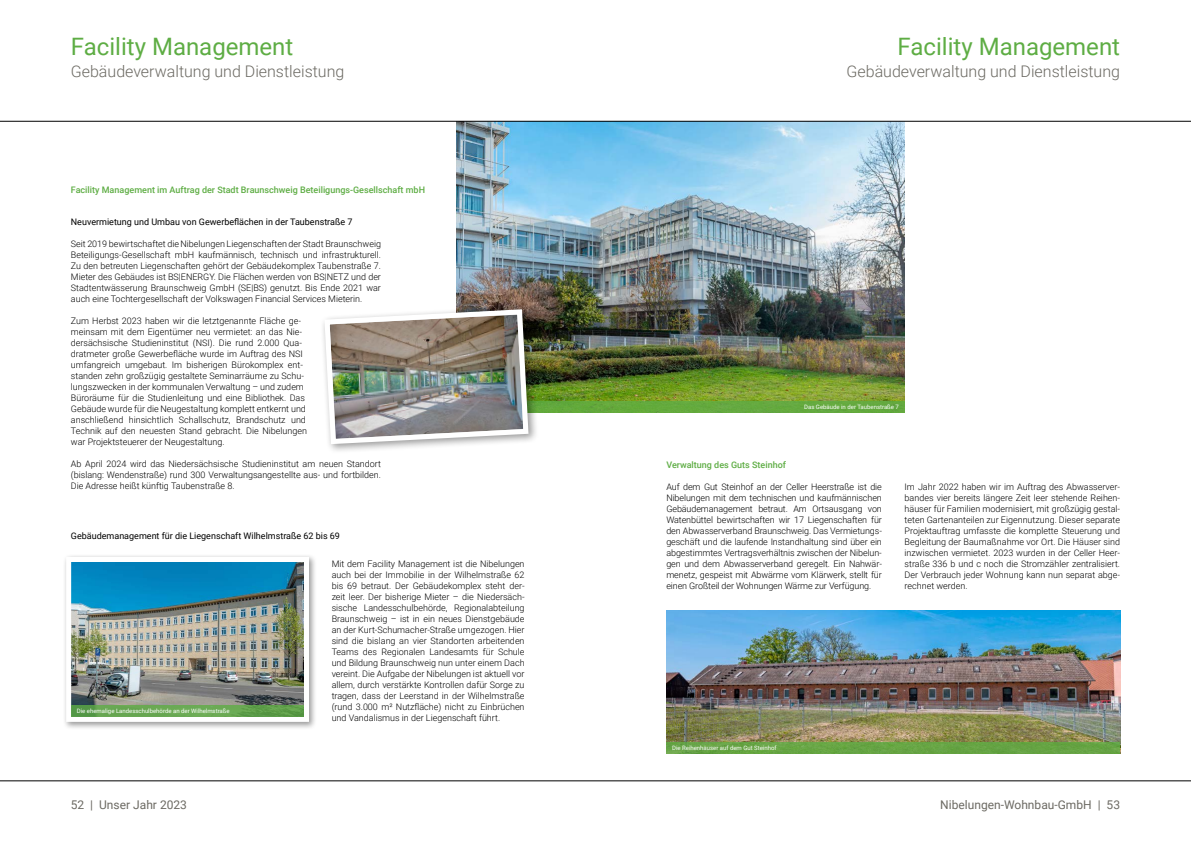
<style>
.page{position:relative;width:1191px;height:842px;background:#fff}
.page>*{position:absolute;margin:0;border:0;box-sizing:border-box;transform-origin:0 0}
.t1{font:24px "Roboto";color:#5ead44}
.t2{font:300 16px "Roboto";color:#6c6a63}
.t3{font:12px "Roboto";color:#6c6a63}
.t4{font:300 9px/11px "Roboto";color:#000;text-align:justify}
.t5{font:9px "Roboto";color:#000}
.t6{font:500 9px "Roboto";color:#5ead44}
.t7{font:6px "Roboto";color:#fff}
</style>
<div class="page">
<img style="left:0;top:121px;width:1191px;height:660px">
<h1 class="t1" style="left:71px;top:30px;width:224px">Facility Management</h1>
<h2 class="t2" style="left:71px;top:60px;width:275px">Gebäudeverwaltung und Dienstleistung</h2>
<p class="t6" style="left:71px;top:183px;width:356px">Facility Management im Auftrag der Stadt Braunschweig Beteiligungs-Gesellschaft mbH</p>
<p class="t5" style="left:71px;top:216px;width:283px">Neuvermietung und Umbau von Gewerbeflächen in der Taubenstraße 7</p>
<p class="t4" style="left:71px;top:238px;width:312px">Seit 2019 bewirtschaftet die Nibelungen Liegenschaften der Stadt Braunschweig Beteiligungs-Gesellschaft mbH kaufmännisch, technisch und infrastrukturell.<br>Zu den betreuten Liegenschaften gehört der Gebäudekomplex Taubenstraße 7.<br>Mieter des Gebäudes ist BS|ENERGY. Die Flächen werden von BS|NETZ und der Stadtentwässerung Braunschweig GmbH (SE|BS) genutzt. Bis Ende 2021 war auch eine Tochtergesellschaft der Volkswagen Financial Services Mieterin.</p>
<p class="t4" style="left:71px;top:315px;width:237px;text-align:left">Zum Herbst 2023 haben wir die letztgenannte Fläche ge&shy;meinsam mit dem Eigentümer neu vermietet: an das Nie&shy;dersächsische Studieninstitut (NSI). Die rund 2.000 Qua&shy;dratmeter große Gewerbefläche wurde im Auftrag des NSI umfangreich umgebaut. Im bisherigen Bürokomplex ent&shy;standen zehn großzügig gestaltete Seminarräume zu Schu&shy;lungszwecken in der kommunalen Verwaltung – und zudem Büroräume für die Studienleitung und eine Bibliothek. Das Gebäude wurde für die Neugestaltung komplett entkernt und anschließend hinsichtlich Schallschutz, Brandschutz und Technik auf den neuesten Stand gebracht. Die Nibelungen war Projektsteuerer der Neugestaltung.</p>
<p class="t4" style="left:71px;top:458px;width:311px">Ab April 2024 wird das Niedersächsische Studieninstitut am neuen Standort (bislang: Wendenstraße) rund 300 Verwaltungsangestellte aus- und fortbilden.<br>Die Adresse heißt künftig Taubenstraße 8.</p>
<p class="t5" style="left:71px;top:529px;width:271px">Gebäudemanagement für die Liegenschaft Wilhelmstraße 62 bis 69</p>
<p class="t4" style="left:332px;top:557px;width:194px">Mit dem Facility Management ist die Nibelungen auch bei der Immobilie in der Wilhelmstraße 62 bis 69 betraut. Der Gebäudekomplex steht der&shy;zeit leer. Der bisherige Mieter – die Niedersäch&shy;sische Landesschulbehörde, Regionalabteilung Braunschweig – ist in ein neues Dienstgebäude an der Kurt-Schumacher-Straße umgezogen. Hier sind die bislang an vier Standorten arbeitenden Teams des Regionalen Landesamts für Schule und Bildung Braunschweig nun unter einem Dach vereint. Die Aufgabe der Nibelungen ist aktuell vor allem, durch verstärkte Kontrollen dafür Sorge zu tragen, dass der Leerstand in der Wilhelmstraße (rund 3.000 m² Nutzfläche) nicht zu Einbrüchen und Vandalismus in der Liegenschaft führt.</p>
<p class="t7" style="left:77px;top:707px;width:154px">Die ehemalige Landesschulbehörde an der Wilhelmstraße</p>
<h1 class="t1" style="left:897px;top:30px;width:224px">Facility Management</h1>
<h2 class="t2" style="left:846px;top:60px;width:275px">Gebäudeverwaltung und Dienstleistung</h2>
<p class="t7" style="left:804px;top:402px;width:96px">Das Gebäude in der Taubenstraße 7</p>
<p class="t6" style="left:666px;top:458px;width:121px">Verwaltung des Guts Steinhof</p>
<p class="t4" style="left:666px;top:480px;width:217px">Auf dem Gut Steinhof an der Celler Heerstraße ist die Nibelungen mit dem technischen und kaufmännischen Gebäudemanagement betraut. Am Ortsausgang von Watenbüttel bewirtschaften wir 17 Liegenschaften für den Abwasserverband Braunschweig. Das Vermietungs&shy;geschäft und die laufende Instandhaltung sind über ein abgestimmtes Vertragsverhältnis zwischen der Nibelun&shy;gen und dem Abwasserverband geregelt. Ein Nahwär&shy;menetz, gespeist mit Abwärme vom Klärwerk, stellt für einen Großteil der Wohnungen Wärme zur Verfügung.</p>
<p class="t4" style="left:904px;top:480px;width:217px">Im Jahr 2022 haben wir im Auftrag des Abwasserver&shy;bandes vier bereits längere Zeit leer stehende Reihen&shy;häuser für Familien modernisiert, mit großzügig gestal&shy;teten Gartenanteilen zur Eigennutzung. Dieser separate Projektauftrag umfasste die komplette Steuerung und Begleitung der Baumaßnahme vor Ort. Die Häuser sind inzwischen vermietet. 2023 wurden in der Celler Heer&shy;straße 336 b und c noch die Stromzähler zentralisiert.<br>Der Verbrauch jeder Wohnung kann nun separat abge&shy;rechnet werden.</p>
<p class="t7" style="left:672px;top:743px;width:106px">Die Reihenhäuser auf dem Gut Steinhof</p>
<h3 class="t3" style="left:71px;top:796px;width:118px">52 | Unser Jahr 2023</h3>
<h3 class="t3" style="left:940px;top:796px;width:181px">Nibelungen-Wohnbau-GmbH | 53</h3>
</div>
